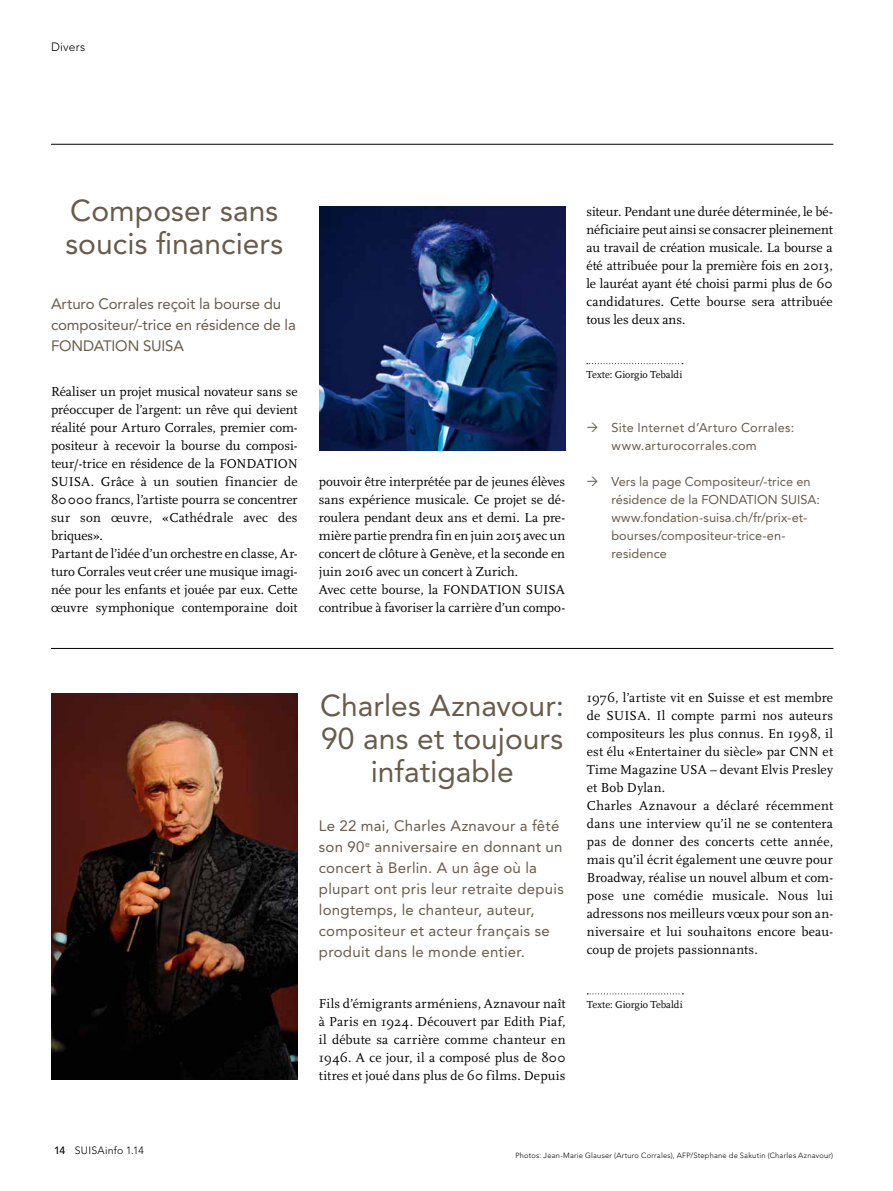
<style>
.page{position:relative;width:893px;height:1191px;background:#fff}
.page>*{position:absolute;margin:0;border:0;box-sizing:border-box;transform-origin:0 0}
.t1{font:30px/33px "Avenir";color:#685b4a}
.t2{font:15px/21px "Avenir";letter-spacing:.015em;color:#685b4a}
.t3{font:15px/21px "Avenir";letter-spacing:-.01em;color:#685b4a}
.t4{font:13.5px/18px "Scala";letter-spacing:.005em;color:#000}
.t5{font:12.75px/18px "Avenir";letter-spacing:.005em;color:#685b4a}
.t6{font:300 12px "Avenir";letter-spacing:.02em;color:#000}
.t7{font:10.5px "Scala";letter-spacing:-.01em;color:#000}
.t8{font:300 10.5px "Avenir";letter-spacing:.02em;color:#000}
.t9{font:300 7.5px "Avenir";letter-spacing:.03em;color:#000}
.s1{font-weight:500}
</style>
<div class="page">
<svg style="left:587px;top:363px;width:96px;height:1px"></svg>
<svg style="left:587px;top:993px;width:96px;height:1px"></svg>
<hr style="left:51px;top:144px;width:782px;height:1px;background:#000">
<hr style="left:51px;top:648px;width:782px;height:1px;background:#000">
<img style="left:320px;top:206px;width:245px;height:244px">
<img style="left:51px;top:693px;width:246px;height:386px">
<p class="t6" style="left:51px;top:39px;width:36px">Divers</p>
<h1 class="t1" style="left:65px;top:194px;width:219px">Composer sans soucis financiers</h1>
<p class="t3" style="left:51px;top:293px;width:246px">Arturo Corrales reçoit la bourse du compositeur/-trice en résidence de la<br>FONDATION SUISA</p>
<p class="t4" style="left:51px;top:383px;width:248px">Réaliser un projet musical novateur sans se préoccuper de l’argent: un rêve qui devient réalité pour Arturo Corrales, premier com&shy;positeur à recevoir la bourse du composi&shy;teur/-trice en résidence de la FONDATION SUISA. Grâce à un soutien financier de 80000 francs, l’artiste pourra se concentrer sur son œuvre, «Cathédrale avec des briques».<br>Partant de l’idée d’un orchestre en classe, Ar&shy;turo Corrales veut créer une musique imagi&shy;née pour les enfants et jouée par eux. Cette œuvre symphonique contemporaine doit</p>
<p class="t4" style="left:319px;top:473px;width:248px">pouvoir être interprétée par de jeunes élèves sans expérience musicale. Ce projet se dé&shy;roulera pendant deux ans et demi. La pre&shy;mière partie prendra fin en juin 2015 avec un concert de clôture à Genève, et la seconde en juin 2016 avec un concert à Zurich.<br>Avec cette bourse, la FONDATION SUISA contribue à favoriser la carrière d’un compo-</p>
<p class="t4" style="left:586px;top:203px;width:248px;text-align:justify">siteur. Pendant une durée déterminée, le bé&shy;néficiaire peut ainsi se consacrer pleinement au travail de création musicale. La bourse a été attribuée pour la première fois en 2013, le lauréat ayant été choisi parmi plus de 60 candidatures. Cette bourse sera attribuée tous les deux ans.</p>
<p class="t7" style="left:586px;top:369px;width:97px">Texte: Giorgio Tebaldi</p>
<p class="t5" style="left:611px;top:419px;width:184px">Site Internet d’Arturo Corrales: www.arturocorrales.com</p>
<p class="t5" style="left:611px;top:473px;width:210px">Vers la page Compositeur/-trice en résidence de la FONDATION SUISA: www.fondation-suisa.ch/fr/prix-et&shy;bourses/compositeur-trice-en&shy;residence</p>
<p class="t8" style="left:54px;top:1144px;width:91px"><span class="s1">14</span> SUISAinfo 1.14</p>
<h1 class="t1" style="left:320px;top:689px;width:246px;text-align:center">Charles Aznavour:<br>90 ans et toujours infatigable</h1>
<p class="t2" style="left:319px;top:815px;width:246px">Le 22 mai, Charles Aznavour a fêté son 90<sup>e</sup> anniversaire en donnant un concert à Berlin. A un âge où la plupart ont pris leur retraite depuis longtemps, le chanteur, auteur, compositeur et acteur français se produit dans le monde entier.</p>
<p class="t4" style="left:319px;top:995px;width:248px;text-align:justify">Fils d’émigrants arméniens, Aznavour naît à Paris en 1924. Découvert par Edith Piaf, il débute sa carrière comme chanteur en 1946. A ce jour, il a composé plus de 800 titres et joué dans plus de 60 films. Depuis</p>
<p class="t4" style="left:587px;top:689px;width:248px">1976, l’artiste vit en Suisse et est membre de SUISA. Il compte parmi nos auteurs compositeurs les plus connus. En 1998, il est élu «Entertainer du siècle» par CNN et Time Magazine USA – devant Elvis Presley et Bob Dylan.<br>Charles Aznavour a déclaré récemment dans une interview qu’il ne se contentera pas de donner des concerts cette année, mais qu’il écrit également une œuvre pour Broadway, réalise un nouvel album et com&shy;pose une comédie musicale. Nous lui adressons nos meilleurs vœux pour son an&shy;niversaire et lui souhaitons encore beau&shy;coup de projets passionnants.</p>
<p class="t7" style="left:587px;top:999px;width:97px">Texte: Giorgio Tebaldi</p>
<p class="t9" style="left:515px;top:1150px;width:319px">Photos: Jean-Marie Glauser (Arturo Corrales), AFP/Stephane de Sakutin (Charles Aznavour)</p>
</div>
